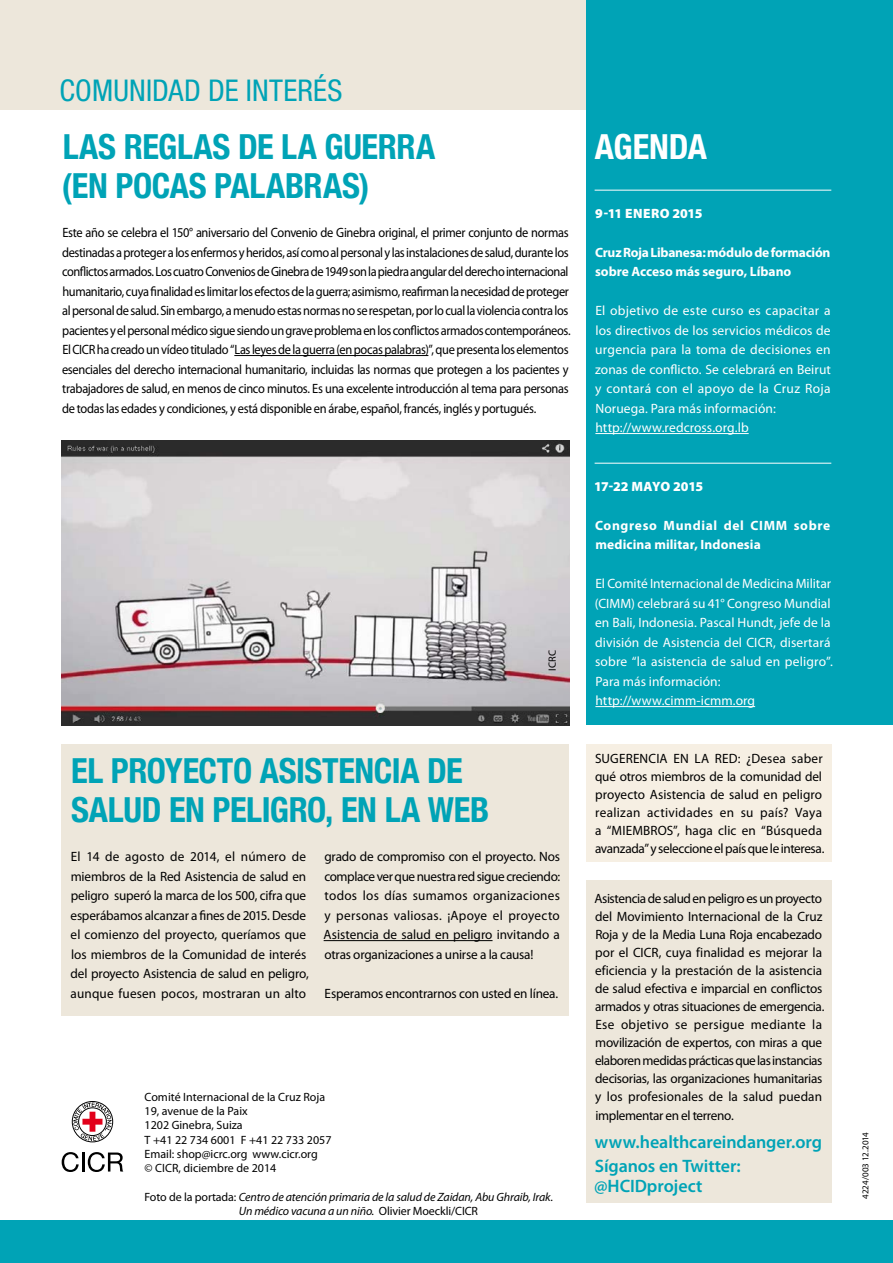
<style>
.page{position:relative;width:893px;height:1263px;background:#fff}
.page>*{position:absolute;margin:0;border:0;box-sizing:border-box;transform-origin:0 0}
.t1{font:700 condensed 34.5px/39px "Helvetica Neue";letter-spacing:-.01em;color:#00a3b6}
.t2{font:700 condensed 34.5px "Helvetica Neue";color:#fff}
.t3{font:condensed 30px "Helvetica Neue LT Std";letter-spacing:.005em;color:#00a3b6}
.t4{font:600 18px/23.7px "Myriad Pro";letter-spacing:-.005em;color:#00a3b6}
.t5{font:13.5px/19.5px "Myriad Pro";letter-spacing:-.025em;color:#000;scale:.92 1}
.t6{font:13.5px/18px "Myriad Pro";letter-spacing:-.025em;color:#000;text-align:justify}
.t7{font:13.5px/19.5px "Myriad Pro";letter-spacing:.005em;color:#fff}
.t8{font:13.5px/19.5px "Myriad Pro";letter-spacing:-.005em;color:#000}
.t9{font:13.5px/18px "Myriad Pro";letter-spacing:.005em;color:#000}
.t10{font:700 13.5px/19.5px "Myriad Pro";color:#fff}
.t11{font:700 13.5px/19.5px "Myriad Pro";letter-spacing:.035em;color:#fff}
.t12{font:900 13.5px "Myriad Pro";letter-spacing:.015em;color:#fff}
.t13{font:900 13.5px "Myriad Pro";letter-spacing:-.005em;color:#fff}
.t14{font:12px/14.2px "Myriad Pro";color:#000}
.t15{font:italic 12px/14.2px "Myriad Pro";letter-spacing:-.01em;color:#000}
.t16{font:10.5px "Myriad Pro";color:#000}
.t17{font:9px "Myriad Pro";letter-spacing:-.01em;color:#000}
.s1{font-style:normal}
</style>
<div class="page">
<div style="left:0;top:1220px;width:893px;height:43px;background:#00a3b6"></div>
<div style="left:0;top:0;width:893px;height:110px;background:#ede7db"></div>
<hr style="left:234px;top:355px;width:194px;height:1px;background:#000">
<div style="left:586px;top:0;width:307px;height:725px;background:#00a3b6"></div>
<hr style="left:595px;top:190px;width:236px;height:1px;background:#fff">
<hr style="left:595px;top:433px;width:154px;height:1px;background:#fff">
<hr style="left:595px;top:463px;width:236px;height:1px;background:#fff">
<hr style="left:595px;top:706px;width:160px;height:1px;background:#fff">
<img style="left:62px;top:440px;width:507px;height:285px">
<div style="left:62px;top:744px;width:507px;height:272px;background:#ede7db"></div>
<hr style="left:324px;top:940px;width:169px;height:1px;background:#000">
<div style="left:586px;top:744px;width:245px;height:118px;background:#f6efe3"></div>
<div style="left:586px;top:880px;width:245px;height:323px;background:#ede7db"></div>
<div style="left:72px;top:1101px;width:41px;height:41px;border:1px solid #000;border-radius:50%"></div>
<svg style="left:73px;top:1102px;width:39px;height:39px"></svg>
<svg style="left:62px;top:1152px;width:61px;height:20px"></svg>
<h2 class="t3" style="left:60px;top:73px;width:284px">COMUNIDAD DE INTERÉS</h2>
<h1 class="t1" style="left:62px;top:125px;width:375px">LAS REGLAS DE LA GUERRA (EN POCAS PALABRAS)</h1>
<p class="t5" style="left:62px;top:223px;width:554px">Este año se celebra el 150° aniversario del Convenio de Ginebra original, el primer conjunto de normas destinadas a proteger a los enfermos y heridos, así como al personal y las instalaciones de salud, durante los conflictos armados. Los cuatro Convenios de Ginebra de 1949 son la piedra angular del derecho internacional humanitario, cuya finalidad es limitar los efectos de la guerra; asimismo, reafirman la necesidad de proteger al personal de salud. Sin embargo, a menudo estas normas no se respetan, por lo cual la violencia contra los pacientes y el personal médico sigue siendo un grave problema en los conflictos armados contemporáneos.<br>El CICR ha creado un vídeo titulado “Las leyes de la guerra (en pocas palabras)”, que presenta los elementos esenciales del derecho internacional humanitario, incluidas las normas que protegen a los pacientes y trabajadores de salud, en menos de cinco minutos. Es una excelente introducción al tema para personas de todas las edades y condiciones, y está disponible en árabe, español, francés, inglés y portugués.</p>
<p class="t16" style="left:546px;top:671px;width:22px;rotate:-90deg">ICRC</p>
<h1 class="t1" style="left:71px;top:749px;width:420px">EL PROYECTO ASISTENCIA DE<br>SALUD EN PELIGRO, EN LA WEB</h1>
<p class="t8" style="left:71px;top:847px;width:240px">El 14 de agosto de 2014, el número de miembros de la Red Asistencia de salud en peligro superó la marca de los 500, cifra que esperábamos alcanzar a fines de 2015. Desde el comienzo del proyecto, queríamos que los miembros de la Comunidad de interés del proyecto Asistencia de salud en peligro, aunque fuesen pocos, mostraran un alto</p>
<p class="t6" style="left:324px;top:847px;width:238px;line-height:19.5px">grado de compromiso con el proyecto. Nos complace ver que nuestra red sigue creciendo: todos los días sumamos organizaciones y personas valiosas. ¡Apoye el proyecto Asistencia de salud en peligro invitando a otras organizaciones a unirse a la causa!</p>
<p class="t6" style="left:325px;top:984px;width:235px">Esperamos encontrarnos con usted en línea.</p>
<p class="t14" style="left:145px;top:1089px;width:188px">Comité Internacional de la Cruz Roja<br>19, avenue de la Paix<br>1202 Ginebra, Suiza<br>T +41 22 734 6001 F +41 22 733 2057<br>Email: shop@icrc.org www.cicr.org<br>© CICR, diciembre de 2014</p>
<p class="t15" style="left:239px;top:1189px;width:316px;text-indent:-94px"><span class="s1">Foto de la portada:</span> Centro de atención primaria de la salud de Zaidan, Abu Ghraib, Irak.<br>Un médico vacuna a un niño. <span class="s1">Olivier Moeckli/CICR</span></p>
<h1 class="t2" style="left:595px;top:118px;width:39px">AGENDA</h1>
<p class="t12" style="left:595px;top:204px;width:109px">9-11 ENERO 2015</p>
<p class="t10" style="left:595px;top:242px;width:237px">Cruz Roja Libanesa: módulo de formación sobre Acceso más seguro, Líbano</p>
<p class="t7" style="left:595px;top:301px;width:237px">El objetivo de este curso es capacitar a los directivos de los servicios médicos de urgencia para la toma de decisiones en zonas de conflicto. Se celebrará en Beirut y contará con el apoyo de la Cruz Roja Noruega. Para más información: http://www.redcross.org.lb</p>
<p class="t13" style="left:594px;top:477px;width:111px">17-22 MAYO 2015</p>
<p class="t11" style="left:595px;top:515px;width:237px">Congreso Mundial del CIMM sobre medicina militar, Indonesia</p>
<p class="t7" style="left:595px;top:574px;width:240px">El Comité Internacional de Medicina Militar (CIMM) celebrará su 41° Congreso Mundial en Bali, Indonesia. Pascal Hundt, jefe de la división de Asistencia del CICR, disertará sobre “la asistencia de salud en peligro”.<br>Para más información: http://www.cimm-icmm.org</p>
<p class="t9" style="left:595px;top:750px;width:231px">SUGERENCIA EN LA RED: ¿Desea saber qué otros miembros de la comunidad del proyecto Asistencia de salud en peligro realizan actividades en su país? Vaya a “MIEMBROS”, haga clic en “Búsqueda avanzada” y seleccione el país que le interesa.</p>
<p class="t6" style="left:594px;top:889px;width:232px;text-align:left">Asistencia de salud en peligro es un proyecto del Movimiento Internacional de la Cruz Roja y de la Media Luna Roja encabezado por el CICR, cuya finalidad es mejorar la eficiencia y la prestación de la asistencia de salud efectiva e imparcial en conflictos armados y otras situaciones de emergencia.<br>Ese objetivo se persigue mediante la movilización de expertos, con miras a que elaboren medidas prácticas que las instancias decisorias, las organizaciones humanitarias y los profesionales de la salud puedan</p>
<p class="t6" style="left:595px;top:1107px;width:140px">implementar en el terreno.</p>
<h3 class="t4" style="left:595px;top:1130px;width:229px">www.healthcareindanger.org<br>Síganos en Twitter:</h3>
<h3 class="t4" style="left:594px;top:1173px;width:110px">@HCIDproject</h3>
<p class="t17" style="left:860px;top:1199px;width:68px;rotate:-90deg">4224/003 12.2014</p>
</div>
